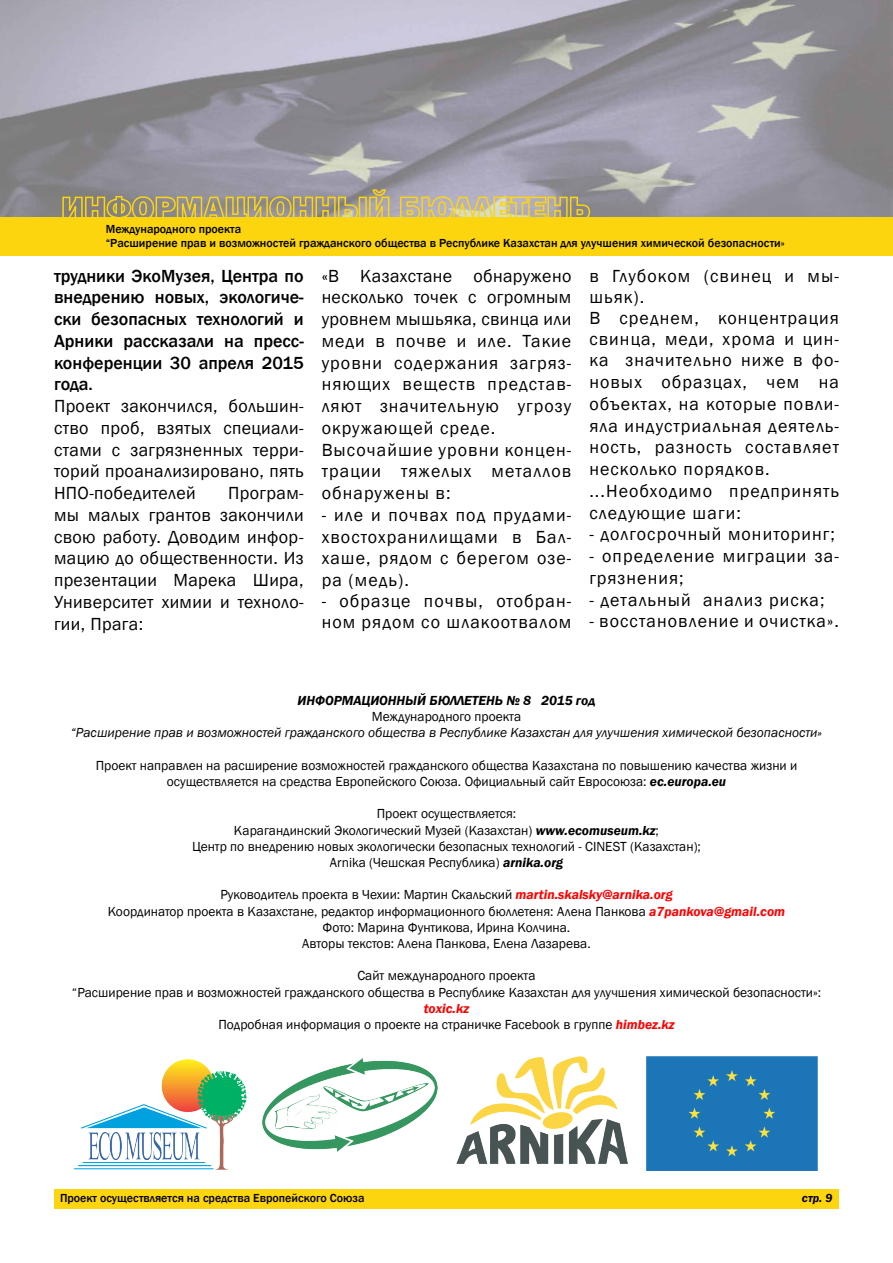
<style>
.page{position:relative;width:893px;height:1263px;background:#fff}
.page>*{position:absolute;margin:0;border:0;box-sizing:border-box;transform-origin:0 0}
.t1{font:18px/21.8px "Franklin Gothic";letter-spacing:.06em;color:#000}
.t2{font:500 18px/21.8px "Franklin Gothic";color:#000;text-align:justify}
.t3{font:13.5px/16.2px "Franklin Gothic";color:#000;text-align:center}
.t4{font:italic 13.5px "Franklin Gothic";color:#000}
.t5{font:italic 600 13.5px "Franklin Gothic";color:#000}
.t6{font:500 12px/14.4px "Franklin Gothic";color:#000}
.t7{font:italic 600 12px "Franklin Gothic";color:#000}
.s1{font-weight:600;font-style:italic}
.s2{font-weight:600;font-style:italic;color:#f00}
</style>
<div class="page">
<div style="left:54px;top:1189px;width:785px;height:20px;background:#fcd50e"></div>
<img style="left:0;top:0;width:893px;height:217px">
<div style="left:0;top:217px;width:893px;height:38px;background:#fcd50e"></div>
<svg style="left:62px;top:189px;width:328px;height:28px;background:#a79d77"></svg>
<svg style="left:399px;top:196px;width:192px;height:21px;background:#c5b987"></svg>
<img style="left:456px;top:1056px;width:172px;height:107px">
<div style="left:646px;top:1056px;width:171px;height:114px;background:#1c75b7"></div>
<img style="left:75px;top:1060px;width:171px;height:109px">
<img style="left:263px;top:1058px;width:174px;height:94px">
<p class="t6" style="left:106px;top:222px;width:680px">Международного проекта<br>“Расширение прав и возможностей гражданского общества в Республике Казахстан для улучшения химической безопасности»</p>
<p class="t2" style="left:54px;top:265px;width:251px">трудники ЭкоМузея, Центра по внедрению новых, экологиче&shy;ски безопасных технологий и Арники рассказали на пресс&shy;конференции 30 апреля 2015 года.</p>
<p class="t1" style="left:54px;top:396px;width:251px;text-align:justify">Проект закончился, большин&shy;ство проб, взятых специали&shy;стами с загрязненных терри&shy;торий проанализировано, пять НПО-победителей</p>
<p class="t1" style="left:589px;top:265px;width:251px">в Глубоком (свинец и мы&shy;шьяк).<br>В среднем, концентрация свинца, меди, хрома и цин&shy;ка значительно ниже в фо&shy;новых образцах, чем на объектах, на которые повли&shy;яла индустриальная деятель&shy;ность, разность составляет несколько порядков. ...Необходимо предпринять следующие шаги:</p>
<p class="t1" style="left:589px;top:524px;width:247px">- долгосрочный мониторинг;</p>
<p class="t1" style="left:589px;top:545px;width:251px">- определение миграции за&shy;грязнения;</p>
<p class="t1" style="left:589px;top:589px;width:237px">- детальный анализ риска;</p>
<p class="t1" style="left:589px;top:611px;width:251px">- восстановление и очистка».</p>
<p class="t1" style="left:322px;top:265px;width:251px">«В Казахстане обнаружено несколько точек с огромным уровнем мышьяка, свинца или меди в почве и иле. Такие уровни содержания загряз&shy;няющих веществ представ&shy;ляют значительную угрозу окружающей среде.<br>Высочайшие уровни концен&shy;трации тяжелых металлов обнаружены в:</p>
<p class="t1" style="left:322px;top:504px;width:251px;text-align:justify">- иле и почвах под прудами&shy;хвостохранилищами в Бал&shy;хаше, рядом с берегом озе&shy;ра (медь).</p>
<p class="t1" style="left:322px;top:591px;width:251px;line-height:21px">- образце почвы, отобран&shy;ном рядом со шлакоотвалом</p>
<p class="t1" style="left:54px;top:483px;width:251px;text-align:justify;text-indent:174px">Програм&shy;мы малых грантов закончили свою работу. Доводим инфор&shy;мацию до общественности. Из презентации Марека Шира, Университет химии и техноло&shy;гии, Прага:</p>
<p class="t5" style="left:298px;top:692px;width:299px">ИНФОРМАЦИОННЫЙ БЮЛЛЕТЕНЬ № 8 2015 год</p>
<p class="t3" style="left:372px;top:709px;width:151px">Международного проекта</p>
<p class="t4" style="left:71px;top:724px;width:753px">“Расширение прав и возможностей гражданского общества в Республике Казахстан для улучшения химической безопасности»</p>
<p class="t3" style="left:96px;top:757px;width:703px">Проект направлен на расширение возможностей гражданского общества Казахстана по повышению качества жизни и осуществляется на средства Европейского Союза. Официальный сайт Евросоюза: <span class="s1">ec.europa.eu</span></p>
<p class="t3" style="left:192px;top:806px;width:510px">Проект осуществляется:<br>Карагандинский Экологический Музей (Казахстан) <span class="s1">www.ecomuseum.kz</span>;<br>Центр по внедрению новых экологически безопасных технологий - CINEST (Казахстан); Arnika (Чешская Республика) <span class="s1">arnika.org</span></p>
<p class="t3" style="left:108px;top:887px;width:679px">Руководитель проекта в Чехии: Мартин Скальский <span class="s2">martin.skalsky@arnika.org<br></span>Координатор проекта в Казахстане, редактор информационного бюллетеня: Алена Панкова <span class="s2">a7pankova@gmail.com </span>Фото: Марина Фунтикова, Ирина Колчина.<br>Авторы текстов: Алена Панкова, Елена Лазарева.</p>
<p class="t3" style="left:72px;top:968px;width:751px">Сайт международного проекта<br>“Расширение прав и возможностей гражданского общества в Республике Казахстан для улучшения химической безопасности»:</p>
<p class="t3" style="left:218px;top:1000px;width:458px"><span class="s2">toxic.kz<br></span>Подробная информация о проекте на страничке Facebook в группе <span class="s2">himbez.kz</span></p>
<p class="t6" style="left:60px;top:1190px;width:306px">Проект осуществляется на средства Европейского Союза</p>
<p class="t7" style="left:802px;top:1190px;width:32px">стр. 9</p>
</div>
